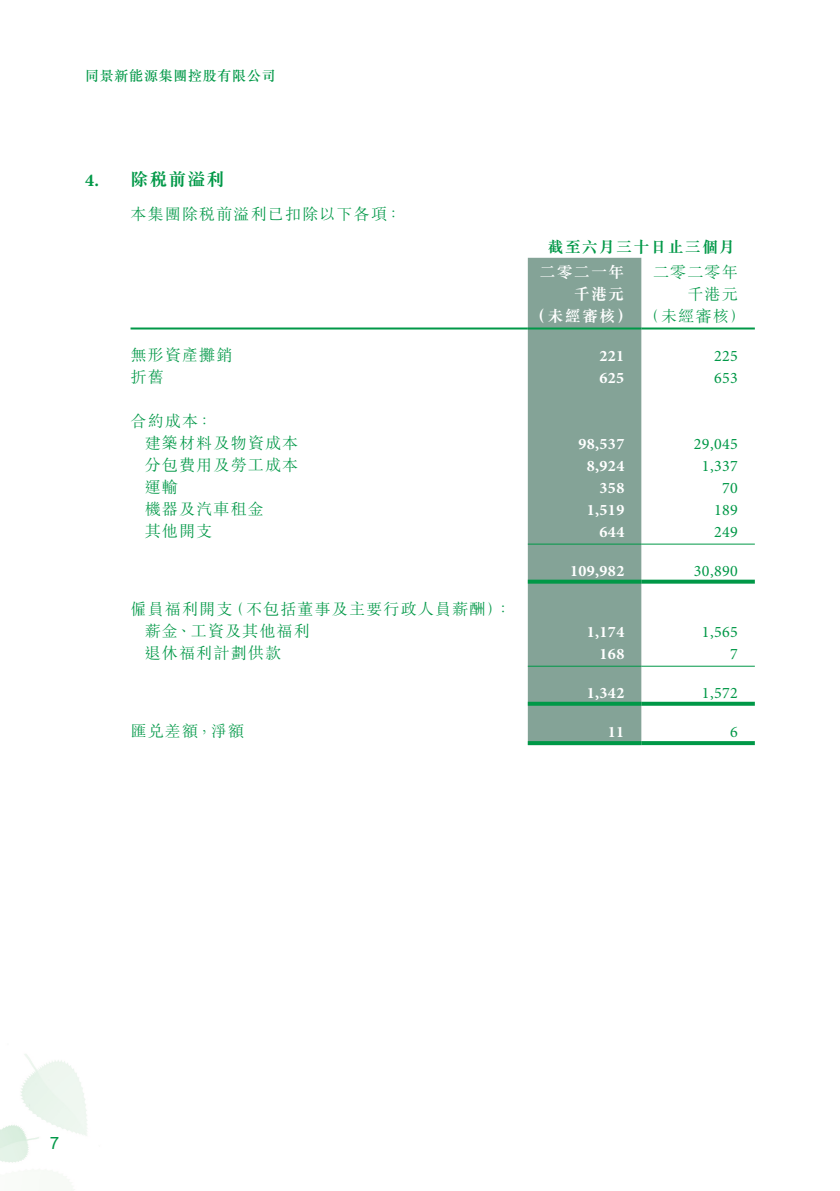
<style>
.page{position:relative;width:840px;height:1191px;background:#fff}
.page>*{position:absolute;margin:0;border:0;box-sizing:border-box;transform-origin:0 0}
.t1{font:700 18px "M Sung HK";letter-spacing:.05em;color:#009847}
.t2{font:700 17px "M Hei HK";color:#009847}
.t3{font:300 16px/22px "M Sung HK";letter-spacing:.075em;color:#009847}
.t4{font:700 16px "Minion Pro";letter-spacing:.02em;color:#fff}
.t5{font:16px "Minion Pro";letter-spacing:.025em;color:#009847}
.t6{font:700 16px "M Sung HK";letter-spacing:.07em;color:#009847}
.t7{font:700 16px "M Sung HK";letter-spacing:.07em;color:#fff}
.t8{font:500 14px "M Sung HK";letter-spacing:.05em;color:#009847}
.s1{font-family:"Minion Pro"}
.s2{font-weight:700;color:#fff}
</style>
<div class="page">
<img style="left:0;top:257px;width:755px;height:906px">
<div style="left:527px;top:258px;width:114px;height:483px;background:#84a397"></div>
<hr style="left:130px;top:327px;width:397px;height:2px;background:#009847">
<hr style="left:527px;top:327px;width:114px;height:2px;background:#009847">
<hr style="left:641px;top:327px;width:113px;height:2px;background:#009847">
<hr style="left:527px;top:543px;width:114px;height:1px;background:#009847">
<hr style="left:641px;top:543px;width:113px;height:1px;background:#009847">
<svg style="left:527px;top:579px;width:114px;height:4px"></svg>
<svg style="left:641px;top:579px;width:113px;height:4px"></svg>
<hr style="left:527px;top:665px;width:114px;height:1px;background:#009847">
<hr style="left:641px;top:665px;width:113px;height:1px;background:#009847">
<svg style="left:527px;top:701px;width:114px;height:4px"></svg>
<svg style="left:641px;top:701px;width:113px;height:4px"></svg>
<svg style="left:527px;top:741px;width:114px;height:4px"></svg>
<svg style="left:641px;top:741px;width:113px;height:4px"></svg>
<p class="t8" style="left:85px;top:66px;width:192px">同景新能源集團控股有限公司</p>
<p class="t1" style="left:85px;top:170px;width:141px"><span class="s1">4.</span> 除稅前溢利</p>
<p class="t3" style="left:130px;top:202px;width:272px">本集團除稅前溢利已扣除以下各項：</p>
<p class="t6" style="left:547px;top:239px;width:189px">截至六月三十日止三個月</p>
<p class="t7" style="left:539px;top:264px;width:86px">二零二一年</p>
<p class="t3" style="left:652px;top:260px;width:86px">二零二零年</p>
<p class="t7" style="left:573px;top:286px;width:52px">千港元</p>
<p class="t3" style="left:529px;top:282px;width:217px;text-indent:158px">千港元<span class="s2">（未經審核）</span> （未經審核）</p>
<p class="t3" style="left:130px;top:343px;width:103px">無形資產攤銷</p>
<p class="t4" style="left:599px;top:344px;width:26px">221</p>
<p class="t5" style="left:713px;top:345px;width:25px">225</p>
<p class="t3" style="left:130px;top:365px;width:35px">折舊</p>
<p class="t4" style="left:599px;top:366px;width:26px">625</p>
<p class="t5" style="left:713px;top:367px;width:25px">653</p>
<p class="t3" style="left:145px;top:409px;width:155px;text-indent:-14px">合約成本：<br>建築材料及物資成本</p>
<p class="t4" style="left:578px;top:432px;width:47px">98,537</p>
<p class="t5" style="left:693px;top:433px;width:45px">29,045</p>
<p class="t3" style="left:145px;top:453px;width:155px">分包費用及勞工成本</p>
<p class="t4" style="left:586px;top:454px;width:39px">8,924</p>
<p class="t5" style="left:701px;top:455px;width:37px">1,337</p>
<p class="t3" style="left:145px;top:475px;width:35px">運輸</p>
<p class="t4" style="left:599px;top:476px;width:26px">358</p>
<p class="t5" style="left:721px;top:477px;width:17px">70</p>
<p class="t3" style="left:145px;top:497px;width:121px">機器及汽車租金</p>
<p class="t4" style="left:586px;top:498px;width:39px">1,519</p>
<p class="t5" style="left:713px;top:499px;width:25px">189</p>
<p class="t3" style="left:145px;top:519px;width:69px">其他開支</p>
<p class="t4" style="left:599px;top:520px;width:26px">644</p>
<p class="t5" style="left:713px;top:521px;width:25px">249</p>
<p class="t4" style="left:569px;top:559px;width:56px">109,982</p>
<p class="t5" style="left:693px;top:560px;width:45px">30,890</p>
<p class="t3" style="left:145px;top:597px;width:367px;text-indent:-14px">僱員福利開支（不包括董事及主要行政人員薪酬）：薪金、工資及其他福利</p>
<p class="t4" style="left:586px;top:620px;width:39px">1,174</p>
<p class="t5" style="left:701px;top:621px;width:37px">1,565</p>
<p class="t3" style="left:145px;top:641px;width:138px">退休福利計劃供款</p>
<p class="t4" style="left:599px;top:642px;width:26px">168</p>
<p class="t5" style="left:729px;top:643px;width:9px">7</p>
<p class="t4" style="left:586px;top:681px;width:39px">1,342</p>
<p class="t5" style="left:701px;top:682px;width:37px">1,572</p>
<p class="t3" style="left:130px;top:719px;width:115px">匯兌差額，淨額</p>
<p class="t4" style="left:607px;top:720px;width:18px">11</p>
<p class="t5" style="left:729px;top:721px;width:9px">6</p>
<p class="t2" style="left:50px;top:1130px;width:11px">7</p>
</div>
